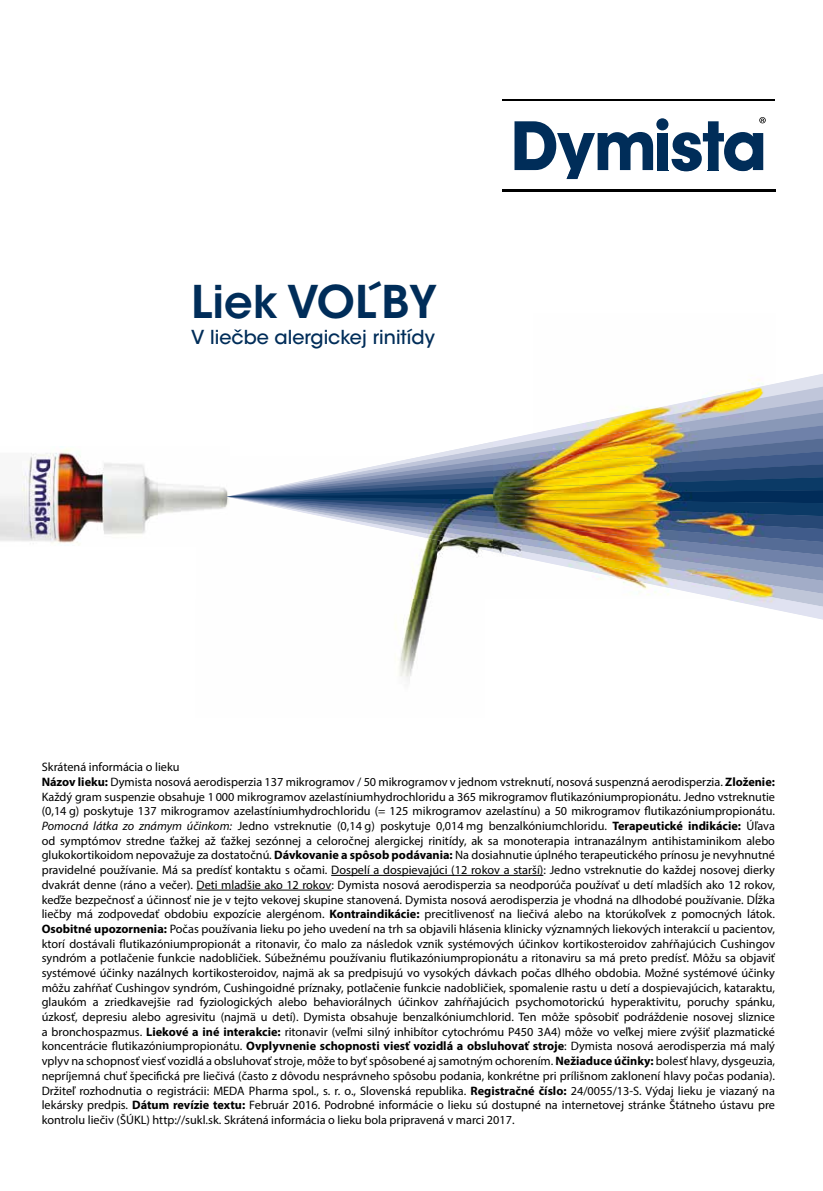
<style>
.page{position:relative;width:823px;height:1191px;background:#fff}
.page>*{position:absolute;margin:0;border:0;box-sizing:border-box;transform-origin:0 0}
.t1{font:600 44.8px "ITC Avant Garde Std";color:#002d59}
.t2{font:500 19.2px "ITC Avant Garde Std";color:#002d59}
.t3{font:12.2px/14.6px "Myriad Pro";color:#000}
.s1{font-weight:700}
.s2{font-style:italic}
</style>
<div class="page">
<img style="left:0;top:453px;width:195px;height:92px">
<hr style="left:502px;top:99px;width:272px;height:2px;background:#000">
<img style="left:50px;top:329px;width:600px;height:128px">
<img style="left:195px;top:456px;width:241px;height:225px">
<img style="left:692px;top:390px;width:53px;height:11px">
<img style="left:445px;top:409px;width:205px;height:9px">
<img style="left:650px;top:401px;width:95px;height:11px">
<img style="left:745px;top:387px;width:77px;height:25px">
<img style="left:445px;top:418px;width:205px;height:9px">
<img style="left:445px;top:427px;width:205px;height:23px">
<img style="left:556px;top:437px;width:94px;height:9px">
<img style="left:650px;top:412px;width:172px;height:13px">
<img style="left:556px;top:446px;width:94px;height:4px">
<img style="left:650px;top:425px;width:172px;height:25px">
<img style="left:556px;top:450px;width:142px;height:1px">
<img style="left:698px;top:438px;width:124px;height:13px">
<img style="left:492px;top:451px;width:330px;height:13px">
<img style="left:492px;top:464px;width:330px;height:64px">
<img style="left:492px;top:477px;width:330px;height:39px">
<img style="left:492px;top:490px;width:330px;height:13px">
<img style="left:631px;top:496px;width:20px;height:32px">
<img style="left:631px;top:528px;width:191px;height:8px">
<img style="left:617px;top:496px;width:14px;height:38px">
<img style="left:735px;top:536px;width:87px;height:7px">
<img style="left:492px;top:496px;width:125px;height:38px">
<img style="left:735px;top:543px;width:87px;height:25px">
<img style="left:492px;top:534px;width:243px;height:34px">
<img style="left:726px;top:568px;width:96px;height:10px">
<img style="left:492px;top:537px;width:234px;height:41px">
<img style="left:720px;top:578px;width:102px;height:9px">
<img style="left:473px;top:542px;width:247px;height:46px">
<img style="left:666px;top:587px;width:156px;height:32px">
<img style="left:226px;top:442px;width:266px;height:109px">
<img style="left:226px;top:447px;width:266px;height:99px">
<img style="left:226px;top:453px;width:266px;height:87px">
<img style="left:226px;top:459px;width:266px;height:75px">
<img style="left:226px;top:465px;width:266px;height:63px">
<img style="left:226px;top:470px;width:266px;height:53px">
<img style="left:226px;top:476px;width:266px;height:41px">
<img style="left:226px;top:482px;width:266px;height:29px">
<img style="left:226px;top:488px;width:266px;height:17px">
<img style="left:226px;top:494px;width:266px;height:5px">
<img style="left:502px;top:190px;width:272px;height:2px">
<svg style="left:514px;top:117px;width:251px;height:62px"></svg>
<svg style="left:234px;top:329px;width:7px;height:3px"></svg>
<hr style="left:331px;top:875px;width:212px;height:1px;background:#000">
<hr style="left:196px;top:889px;width:135px;height:1px;background:#000">
<h1 class="t1" style="left:191px;top:273px;width:247px">Liek VOL´BY</h1>
<h2 class="t2" style="left:191px;top:325px;width:245px">V liecbe alergickej rinitídy</h2>
<p class="t3" style="left:42px;top:759px;width:734px">Skrátená informácia o lieku<br><span class="s1">Názov lieku:</span> Dymista nosová aerodisperzia 137 mikrogramov / 50 mikrogramov v jednom vstreknutí, nosová suspenzná aerodisperzia. <span class="s1">Zloženie:<br></span>Každý gram suspenzie obsahuje 1000 mikrogramov azelastíniumhydrochloridu a 365 mikrogramov flutikazóniumpropionátu. Jedno vstreknutie (0,14 g) poskytuje 137 mikrogramov azelastíniumhydrochloridu (= 125 mikrogramov azelastínu) a 50 mikrogramov flutikazóniumpropionátu.<br><span class="s2">Pomocná látka zo známym účinkom:</span> Jedno vstreknutie (0,14 g) poskytuje 0,014 mg benzalkóniumchloridu. <span class="s1">Terapeutické indikácie:</span> Úľava od symptómov stredne ťažkej až ťažkej sezónnej a celoročnej alergickej rinitídy, ak sa monoterapia intranazálnym antihistaminikom alebo glukokortikoidom nepovažuje za dostatočnú. <span class="s1">Dávkovanie a spôsob podávania:</span> Na dosiahnutie úplného terapeutického prínosu je nevyhnutné pravidelné používanie. Má sa predísť kontaktu s očami. Dospelí a dospievajúci (12 rokov a starší): Jedno vstreknutie do každej nosovej dierky dvakrát denne (ráno a večer). Deti mladšie ako 12 rokov: Dymista nosová aerodisperzia sa neodporúča používať u detí mladších ako 12 rokov, keďže bezpečnosť a účinnosť nie je v tejto vekovej skupine stanovená. Dymista nosová aerodisperzia je vhodná na dlhodobé používanie. Dĺžka liečby má zodpovedať obdobiu expozície alergénom. <span class="s1">Kontraindikácie:</span> precitlivenosť na liečivá alebo na ktorúkoľvek z pomocných látok.<br><span class="s1">Osobitné upozornenia:</span> Počas používania lieku po jeho uvedení na trh sa objavili hlásenia klinicky významných liekových interakcií u pacientov, ktorí dostávali flutikazóniumpropionát a ritonavir, čo malo za následok vznik systémových účinkov kortikosteroidov zahŕňajúcich Cushingov syndróm a potlačenie funkcie nadobličiek. Súbežnému používaniu flutikazóniumpropionátu a ritonaviru sa má preto predísť. Môžu sa objaviť systémové účinky nazálnych kortikosteroidov, najmä ak sa predpisujú vo vysokých dávkach počas dlhého obdobia. Možné systémové účinky môžu zahŕňať Cushingov syndróm, Cushingoidné príznaky, potlačenie funkcie nadobličiek, spomalenie rastu u detí a dospievajúcich, kataraktu, glaukóm a zriedkavejšie rad fyziologických alebo behaviorálnych účinkov zahŕňajúcich psychomotorickú hyperaktivitu, poruchy spánku, úzkosť, depresiu alebo agresivitu (najmä u detí). Dymista obsahuje benzalkóniumchlorid. Ten môže spôsobiť podráždenie nosovej sliznice a bronchospazmus. <span class="s1">Liekové a iné interakcie:</span> ritonavir (veľmi silný inhibítor cytochrómu P450 3A4) môže vo veľkej miere zvýšiť plazmatické koncentrácie flutikazóniumpropionátu. <span class="s1">Ovplyvnenie schopnosti viesť vozidlá a obsluhovať stroje</span>: Dymista nosová aerodisperzia má malý vplyv na schopnosť viesť vozidlá a obsluhovať stroje, môže to byť spôsobené aj samotným ochorením. <span class="s1">Nežiaduce účinky:</span> bolesť hlavy, dysgeuzia, nepríjemná chuť špecifická pre liečivá (často z dôvodu nesprávneho spôsobu podania, konkrétne pri prílišnom zaklonení hlavy počas podania).<br>Držiteľ rozhodnutia o registrácii: MEDA Pharma spol., s. r. o., Slovenská republika. <span class="s1">Registračné číslo:</span> 24/0055/13-S. Výdaj lieku je viazaný na lekársky predpis. <span class="s1">Dátum revízie textu:</span> Február 2016. Podrobné informácie o lieku sú dostupné na internetovej stránke Štátneho ústavu pre kontrolu liečiv (ŠÚKL) http://sukl.sk. Skrátená informácia o lieku bola pripravená v marci 2017.</p>
</div>
